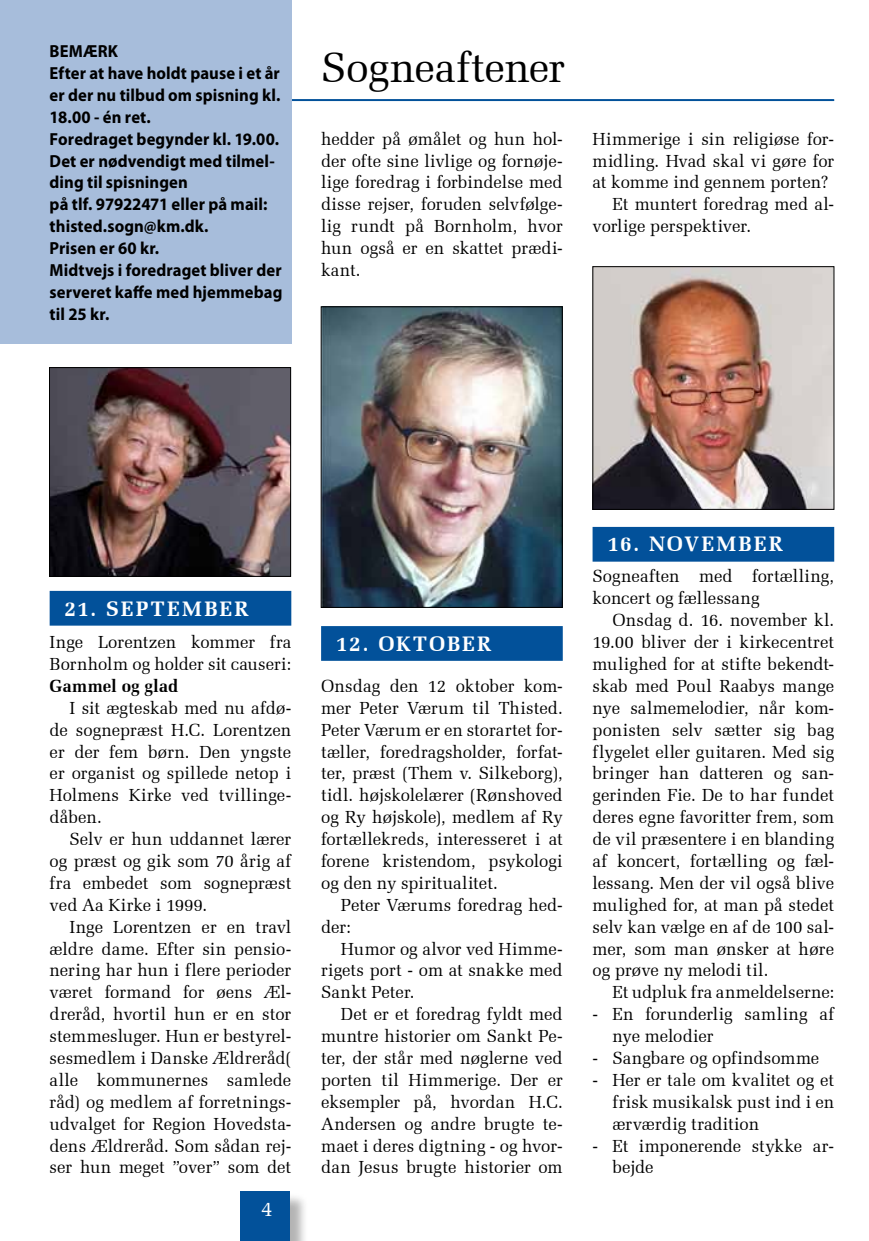
<style>
.page{position:relative;width:869px;height:1241px;background:#fff}
.page>*{position:absolute;margin:0;border:0;box-sizing:border-box;transform-origin:0 0}
.t1{font:42px "Zapf Elliptical 711 BT";letter-spacing:-.015em;color:#000}
.t2{font:700 21px "Zapf Elliptical 711 BT";letter-spacing:.08em;color:#fff}
.t3{font:21px "Zapf Elliptical 711 BT";color:#fff}
.t4{font:17.5px/21.9px "Zapf Elliptical 711 BT";color:#000;text-align:justify}
.t5{font:700 17.5px/21.9px "Myriad Pro";letter-spacing:.005em;color:#000;scale:.95 1}
.t6{font:700 17.5px "Zapf Elliptical 711 BT";color:#000}
</style>
<div class="page">
<hr style="left:50px;top:99px;width:783px;height:2px;background:#02519a">
<div style="left:0;top:0;width:291px;height:343px;background:#a7bddb"></div>
<div style="left:50px;top:590px;width:241px;height:35px;background:#02519a"></div>
<div style="left:321px;top:626px;width:241px;height:34px;background:#02519a"></div>
<div style="left:592px;top:527px;width:241px;height:34px;background:#02519a"></div>
<img style="left:594px;top:268px;width:237px;height:239px">
<div style="left:592px;top:266px;width:241px;height:243px;border:1px solid #000"></div>
<img style="left:323px;top:308px;width:237px;height:297px">
<div style="left:321px;top:306px;width:241px;height:301px;border:1px solid #000"></div>
<img style="left:51px;top:369px;width:238px;height:205px">
<div style="left:49px;top:367px;width:242px;height:209px;border:1px solid #000"></div>
<div style="left:241px;top:1192px;width:67px;height:48px;background:#000;opacity:.3"></div>
<div style="left:240px;top:1191px;width:50px;height:49px;background:#02519a"></div>
<p class="t5" style="left:50px;top:40px;width:246px">BEMÆRK<br>Efter at have holdt pause i et år er der nu tilbud om spisning kl.<br>18.00 - én ret.<br>Foredraget begynder kl. 19.00.<br>Det er nødvendigt med tilmel&shy;ding til spisningen<br>på tlf. 97922471 eller på mail: thisted.sogn@km.dk.<br>Prisen er 60 kr.<br>Midtvejs i foredraget bliver der serveret kaffe med hjemmebag til 25 kr.</p>
<h1 class="t1" style="left:321px;top:42px;width:245px">Sogneaftener</h1>
<p class="t4" style="left:321px;top:128px;width:243px">hedder på ømålet og hun hol&shy;der ofte sine livlige og fornøje&shy;lige foredrag i forbindelse med disse rejser, foruden selvfølge&shy;lig rundt på Bornholm, hvor hun også er en skattet prædi&shy;kant.</p>
<p class="t4" style="left:592px;top:128px;width:243px">Himmerige i sin religiøse for-</p>
<p class="t4" style="left:592px;top:149px;width:243px">midling. Hvad skal vi gøre for</p>
<p class="t4" style="left:592px;top:171px;width:237px">at komme ind gennem porten?</p>
<p class="t4" style="left:612px;top:193px;width:223px">Et muntert foredrag med al-</p>
<p class="t4" style="left:592px;top:215px;width:160px">vorlige perspektiver.</p>
<p class="t2" style="left:64px;top:596px;width:104px">21. SEPTEMBER</p>
<p class="t4" style="left:50px;top:631px;width:243px">Inge Lorentzen kommer fra<br>Bornholm og holder sit causeri:</p>
<p class="t6" style="left:50px;top:675px;width:130px">GAMMEL OG GLAD</p>
<p class="t4" style="left:50px;top:696px;width:243px;text-indent:20px">I sit ægteskab med nu afdø&shy;de sognepræst H.C. Lorentzen er der fem børn. Den yngste er organist og spillede netop i Holmens Kirke ved tvillinge&shy;dåben.</p>
<p class="t4" style="left:50px;top:828px;width:243px;text-indent:20px">Selv er hun uddannet lærer og præst og gik som 70 årig af fra embedet som sognepræst ved Aa Kirke i 1999.</p>
<p class="t4" style="left:50px;top:915px;width:243px;text-indent:20px">Inge Lorentzen er en travl ældre dame. Efter sin pensio&shy;nering har hun i flere perioder været formand for øens Æl&shy;dreråd, hvortil hun er en stor stemmesluger. Hun er bestyrel&shy;sesmedlem i Danske Ældreråd( alle kommunernes samlede råd) og medlem af forretnings&shy;udvalget for Region Hovedsta&shy;dens Ældreråd. Som sådan rej&shy;ser hun meget ”over” som det</p>
<p class="t3" style="left:261px;top:1196px;width:13px">4</p>
<p class="t2" style="left:336px;top:631px;width:51px">12. OKTOBER</p>
<p class="t4" style="left:321px;top:674px;width:243px">Onsdag den 12 oktober kom&shy;mer Peter Værum til Thisted.<br>Peter Værum er en storartet for&shy;tæller, foredragsholder, forfat&shy;ter, præst (Them v. Silkeborg), tidl. højskolelærer (Rønshoved og Ry højskole), medlem af Ry fortællekreds, interesseret i at forene kristendom, psykologi og den ny spiritualitet.</p>
<p class="t4" style="left:321px;top:893px;width:243px;text-indent:20px">Peter Værums foredrag hed&shy;der:</p>
<p class="t4" style="left:321px;top:937px;width:243px;text-indent:20px">Humor og alvor ved Himme&shy;rigets port - om at snakke med Sankt Peter.</p>
<p class="t4" style="left:321px;top:1003px;width:243px;text-indent:20px">Det er et foredrag fyldt med muntre historier om Sankt Pe&shy;ter, der står med nøglerne ved porten til Himmerige. Der er eksempler på, hvordan H.C.<br>Andersen og andre brugte te&shy;maet i deres digtning - og hvor&shy;dan Jesus brugte historier om</p>
<p class="t2" style="left:607px;top:531px;width:49px">16. NO</p>
<p class="t2" style="left:684px;top:531px;width:34px">VEMBER</p>
<p class="t4" style="left:592px;top:565px;width:243px">Sogneaften med fortælling, koncert og fællessang</p>
<p class="t4" style="left:592px;top:609px;width:243px;text-indent:20px">Onsdag d. 16. november kl.<br>19.00 bliver der i kirkecentret mulighed for at stifte bekendt&shy;skab med Poul Raabys mange nye salmemelodier, når kom&shy;ponisten selv sætter sig bag flygelet eller guitaren. Med sig bringer han datteren og san&shy;gerinden Fie. De to har fundet deres egne favoritter frem, som de vil præsentere i en blanding af koncert, fortælling og fæl&shy;lessang. Men der vil også blive mulighed for, at man på stedet selv kan vælge en af de 100 sal&shy;mer, som man ønsker at høre og prøve ny melodi til.</p>
<p class="t4" style="left:612px;top:981px;width:223px">Et udpluk fra anmeldelserne:</p>
<p class="t4" style="left:612px;top:1003px;width:223px;text-indent:-20px">- En forunderlig samling af nye melodier</p>
<p class="t4" style="left:592px;top:1046px;width:228px">- Sangbare og opfindsomme</p>
<p class="t4" style="left:612px;top:1068px;width:223px;text-indent:-20px">- Her er tale om kvalitet og et frisk musikalsk pust ind i en ærværdig tradition</p>
<p class="t4" style="left:612px;top:1134px;width:223px;text-indent:-20px">- Et imponerende stykke ar&shy;bejde</p>
</div>
